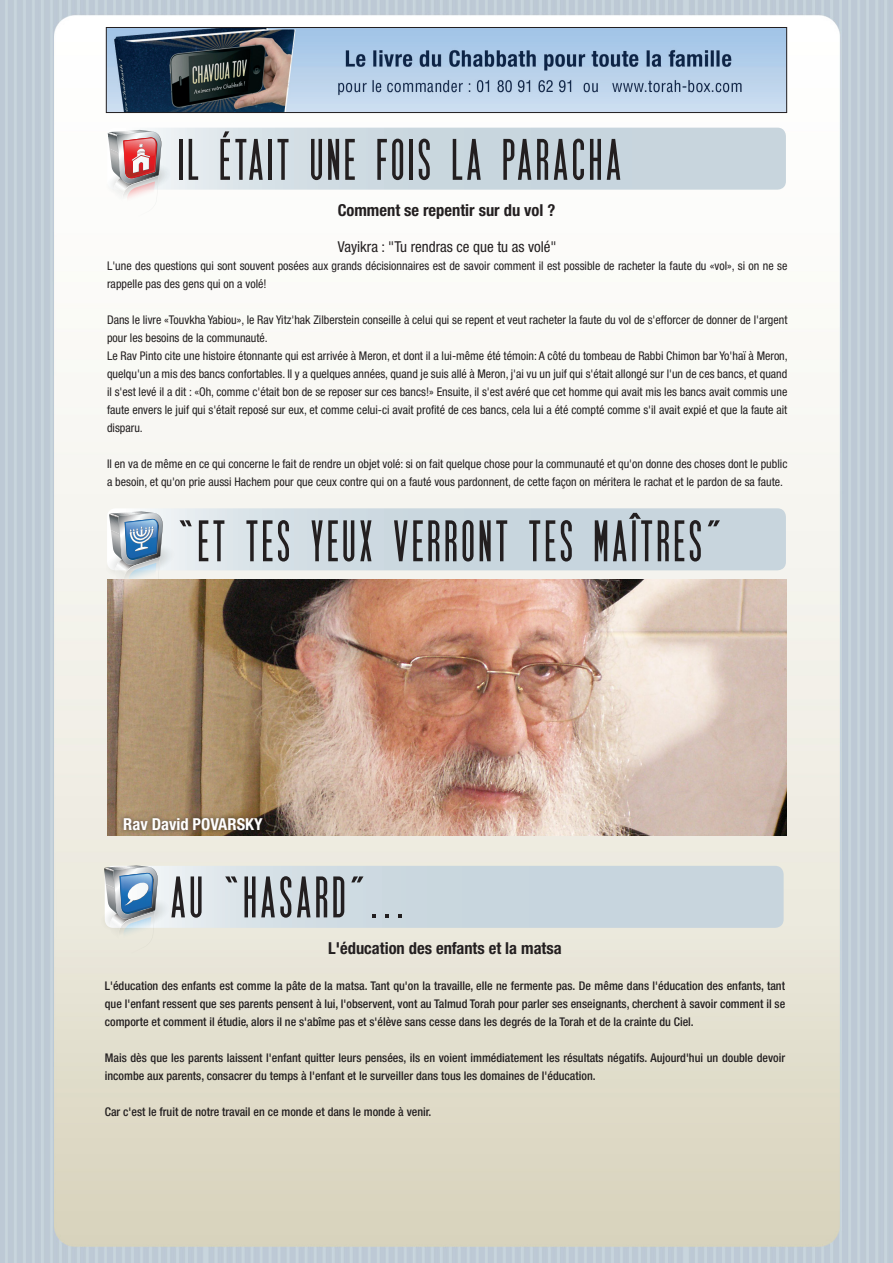
<style>
.page{position:relative;width:893px;height:1263px;background:#fff}
.page>*{position:absolute;margin:0;border:0;box-sizing:border-box;transform-origin:0 0}
.t1{font:700 60px "SF Movie Poster";letter-spacing:.075em;color:#231f20}
.titre_contenu{font:700 condensed 16.5px "Helvetica Neue LT Std";color:#231f20}
.t2{font:700 condensed 16.5px "Helvetica Neue LT Std";color:#fff}
.passouk{font:condensed 15px "Helvetica Neue LT Std";color:#231f20}
.iletaitunefois{font:condensed 12px/18px "Helvetica Neue LT Std";color:#231f20}
.au_hazard{font:500 condensed 12px/18px "Helvetica Neue LT Std";color:#231f20;text-align:justify}
</style>
<div class="page">
<img style="left:0;top:0;width:893px;height:1263px">
<svg style="left:96px;top:128px;width:690px;height:95px"></svg>
<svg style="left:90px;top:865px;width:694px;height:93px;background:#d5dcdd"></svg>
<svg style="left:95px;top:508px;width:691px;height:96px;background:#d0dbe1"></svg>
<img style="left:107px;top:579px;width:680px;height:256px">
<div style="left:120px;top:814px;width:147px;height:20px;background:#231f20;opacity:.75"></div>
<img style="left:108px;top:29px;width:677px;height:82px">
<div style="left:106px;top:27px;width:681px;height:86px;border:1px solid #231f20"></div>
<p class="t1" style="left:178px;top:127px;width:444px">IL ÉTAIT UNE FOIS LA PARACHA</p>
<p class="titre_contenu" style="left:338px;top:200px;width:219px">Comment se repentir sur du vol ?</p>
<p class="passouk" style="left:338px;top:238px;width:220px">Vayikra : "Tu rendras ce que tu as volé"</p>
<p class="iletaitunefois" style="left:107px;top:257px;width:682px">L'une des questions qui sont souvent posées aux grands décisionnaires est de savoir comment il est possible de racheter la faute du «vol», si on ne se rappelle pas des gens qui on a volé!</p>
<p class="iletaitunefois" style="left:107px;top:311px;width:682px">Dans le livre «Touvkha Yabiou», le Rav Yitz'hak Zilberstein conseille à celui qui se repent et veut racheter la faute du vol de s'efforcer de donner de l'argent pour les besoins de la communauté.</p>
<p class="iletaitunefois" style="left:107px;top:347px;width:682px;text-align:justify">Le Rav Pinto cite une histoire étonnante qui est arrivée à Meron, et dont il a lui-même été témoin: A côté du tombeau de Rabbi Chimon bar Yo'haï à Meron, quelqu'un a mis des bancs confortables. Il y a quelques années, quand je suis allé à Meron, j'ai vu un juif qui s'était allongé sur l'un de ces bancs, et quand il s'est levé il a dit : «Oh, comme c'était bon de se reposer sur ces bancs!» Ensuite, il s'est avéré que cet homme qui avait mis les bancs avait commis une faute envers le juif qui s'était reposé sur eux, et comme celui-ci avait profité de ces bancs, cela lui a été compté comme s'il avait expié et que la faute ait disparu.</p>
<p class="iletaitunefois" style="left:107px;top:455px;width:682px">Il en va de même en ce qui concerne le fait de rendre un objet volé: si on fait quelque chose pour la communauté et qu'on donne des choses dont le public a besoin, et qu'on prie aussi Hachem pour que ceux contre qui on a fauté vous pardonnent, de cette façon on méritera le rachat et le pardon de sa faute.</p>
<p class="t1" style="left:178px;top:508px;width:545px">“ET TES YEUX VERRONT TES MAÎTRES”</p>
<p class="t2" style="left:123px;top:814px;width:141px">Rav David POVARSKY</p>
<p class="t1" style="left:171px;top:864px;width:235px">AU “HASARD”...</p>
<p class="titre_contenu" style="left:328px;top:938px;width:235px">L'éducation des enfants et la matsa</p>
<p class="au_hazard" style="left:105px;top:977px;width:682px">L'éducation des enfants est comme la pâte de la matsa. Tant qu'on la travaille, elle ne fermente pas. De même dans l'éducation des enfants, tant que l'enfant ressent que ses parents pensent à lui, l'observent, vont au Talmud Torah pour parler ses enseignants, cherchent à savoir comment il se comporte et comment il étudie, alors il ne s'abîme pas et s'élève sans cesse dans les degrés de la Torah et de la crainte du Ciel.</p>
<p class="au_hazard" style="left:105px;top:1049px;width:682px">Mais dès que les parents laissent l'enfant quitter leurs pensées, ils en voient immédiatement les résultats négatifs. Aujourd'hui un double devoir incombe aux parents, consacrer du temps à l'enfant et le surveiller dans tous les domaines de l'éducation.</p>
<p class="au_hazard" style="left:105px;top:1103px;width:328px">Car c'est le fruit de notre travail en ce monde et dans le monde à venir.</p>
</div>
